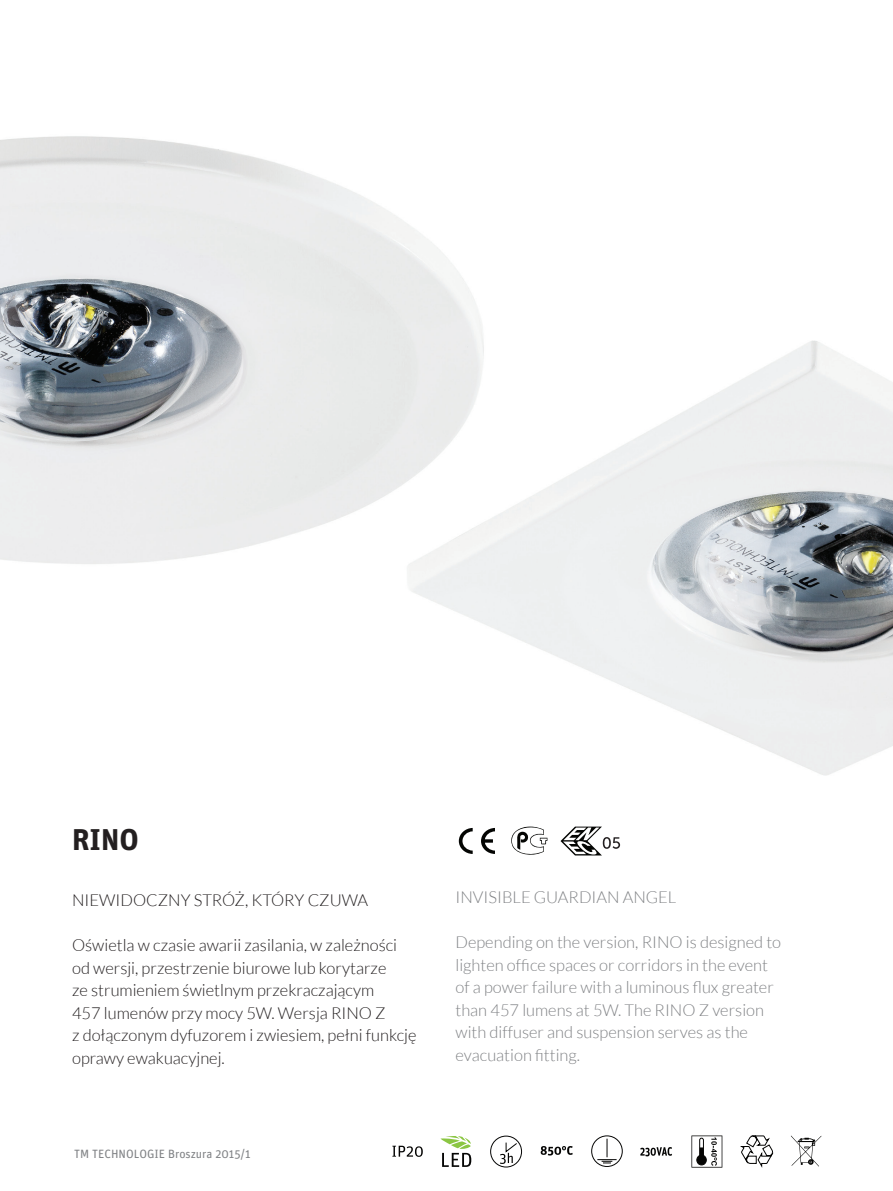
<style>
.page{position:relative;width:893px;height:1191px;background:#fff}
.page>*{position:absolute;margin:0;border:0;box-sizing:border-box;transform-origin:0 0}
.t1{font:700 30px "Unit Pro";color:#231f20}
.t2{font:300 16.5px/22.5px "Lato";color:#231f20}
.t3{font:300 16.5px/22.5px "Lato";color:#808285}
.t4{font:12px "Unit Pro";color:#808285}
</style>
<div class="page">
<img style="left:0;top:136px;width:452px;height:428px">
<img style="left:381px;top:267px;width:512px;height:561px">
<svg style="left:459px;top:828px;width:36px;height:26px"></svg>
<svg style="left:511px;top:826px;width:36px;height:29px"></svg>
<svg style="left:791px;top:1135px;width:30px;height:31px"></svg>
<svg style="left:741px;top:1135px;width:32px;height:32px"></svg>
<svg style="left:691px;top:1135px;width:31px;height:32px"></svg>
<svg style="left:640px;top:1147px;width:32px;height:9px"></svg>
<svg style="left:591px;top:1135px;width:32px;height:32px"></svg>
<svg style="left:541px;top:1146px;width:32px;height:9px"></svg>
<svg style="left:490px;top:1135px;width:32px;height:32px"></svg>
<svg style="left:440px;top:1136px;width:31px;height:30px"></svg>
<svg style="left:392px;top:1145px;width:31px;height:11px"></svg>
<svg style="left:560px;top:826px;width:60px;height:29px"></svg>
<h1 class="t1" style="left:72px;top:821px;width:68px">RINO</h1>
<p class="t2" style="left:72px;top:889px;width:298px">NIEWIDOCZNY STRÓŻ, KTÓRY CZUWA</p>
<p class="t2" style="left:72px;top:934px;width:346px">Oświetla w czasie awarii zasilania, w zależności od wersji, przestrzenie biurowe lub korytarze<br>ze strumieniem świetlnym przekraczającym<br>457 lumenów przy mocy 5W. Wersja RINO Z<br>z dołączonym dyfuzorem i zwiesiem, pełni funkcję oprawy ewakuacyjnej.</p>
<p class="t4" style="left:74px;top:1146px;width:178px">TM TECHNOLOGIE Broszura 2015/1</p>
<p class="t3" style="left:455px;top:886px;width:222px">INVISIBLE GUARDIAN ANGEL</p>
<p class="t3" style="left:455px;top:931px;width:327px">Depending on the version, RINO is designed to lighten office spaces or corridors in the event of a power failure with a luminous flux greater than 457 lumens at 5W. The RINO Z version with diffuser and suspension serves as the evacuation fitting.</p>
</div>
